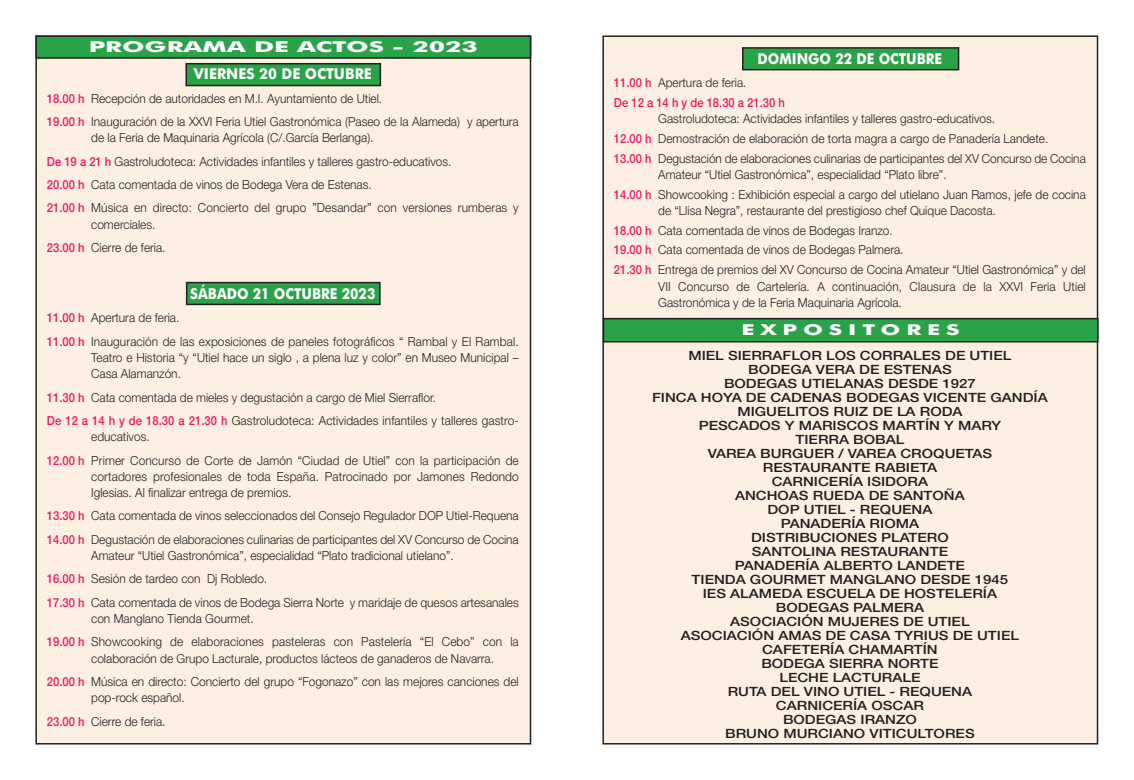
<style>
.page{position:relative;width:1134px;height:780px;background:#fff}
.page>*{position:absolute;margin:0;border:0;box-sizing:border-box;transform-origin:0 0}
.t1{font:700 15px/27.4px "Futura BT";color:#fff;text-align:center;scale:1.75 1}
.t2{font:700 15px "Futura BT";color:#fff;scale:.9 1}
.t3{font:700 15px "Futura BT";letter-spacing:.25em;color:#fff;scale:1.55 1}
.t4{font:500 12.75px/14px "Helvetica Neue";color:#231f20;text-align:center;scale:1.18 1}
.t5{font:300 12.5px/23.4px "Helvetica Neue";color:#231f20;scale:.95 1}
.t6{font:500 12.5px/19.8px "Helvetica Neue";color:#ed195f;scale:.9 1}
.s1{font-weight:500;color:#ed195f}
.s2{font-weight:300;color:#231f20}
</style>
<div class="page">
<div style="left:603px;top:36px;width:494px;height:707px;background:#fdf0e2"></div>
<div style="left:602px;top:35px;width:496px;height:709px;border:2px solid #231f20"></div>
<div style="left:36px;top:36px;width:494px;height:707px;background:#fdf0e2"></div>
<div style="left:36px;top:36px;width:494px;height:22px;background:#29a347"></div>
<div style="left:35px;top:35px;width:496px;height:24px;border:2px solid #231f20"></div>
<div style="left:186px;top:64px;width:194px;height:21px;background:#29a347"></div>
<div style="left:185px;top:63px;width:196px;height:23px;border:2px solid #231f20"></div>
<div style="left:187px;top:282px;width:193px;height:22px;background:#29a347"></div>
<div style="left:186px;top:282px;width:195px;height:23px;border:2px solid #231f20"></div>
<div style="left:603px;top:318px;width:495px;height:24px;background:#29a347"></div>
<div style="left:603px;top:318px;width:495px;height:24px;border:2px solid #231f20"></div>
<div style="left:743px;top:48px;width:215px;height:22px;background:#29a347"></div>
<div style="left:742px;top:47px;width:217px;height:23px;border:2px solid #231f20"></div>
<p class="t1" style="left:89px;top:34px;width:224px">PROGRAMA DE ACTOS - 2023<br>VIERNES 20 DE OCTUBRE</p>
<p class="t5" style="left:47px;top:88px;width:498px"><span class="s1">18.00 h</span> Recepción de autoridades en M.I. Ayuntamiento de Utiel.<br><span class="s1">19.00 h</span> Inauguración de la XXVI Feria Utiel Gastronómica (Paseo de la Alameda) y apertura</p>
<p class="t5" style="left:47px;top:127px;width:498px;text-indent:44px">de la Feria de Maquinaria Agrícola (C/.García Berlanga).<br><span class="s1">De 19 a 21 h</span> Gastroludoteca: Actividades infantiles y talleres gastro-educativos.<br><span class="s1">20.00 h</span> Cata comentada de vinos de Bodega Vera de Estenas.<br><span class="s1">21.00 h</span> Música en directo: Concierto del grupo ”Desandar” con versiones rumberas y</p>
<p class="t5" style="left:47px;top:213px;width:126px;text-indent:44px">comerciales.<br><span class="s1">23.00 h</span> Cierre de feria.</p>
<p class="t2" style="left:190px;top:288px;width:207px">SÁBADO 21 OCTUBRE 2023</p>
<p class="t5" style="left:47px;top:307px;width:498px"><span class="s1">11.00 h</span> Apertura de feria.<br><span class="s1">11.00 h</span> Inauguración de las exposiciones de paneles fotográficos “ Rambal y El Rambal.</p>
<p class="t5" style="left:91px;top:350px;width:452px;line-height:16.2px">Teatro e Historia “y “Utiel hace un siglo , a plena luz y color” en Museo Municipal –<br>Casa Alamanzón.</p>
<p class="t5" style="left:47px;top:386px;width:498px"><span class="s1">11.30 h</span> Cata comentada de mieles y degustación a cargo de Miel Sierraflor.<br><span class="s1">De 12 a 14 h y de 18.30 a 21.30 h</span> Gastroludoteca: Actividades infantiles y talleres gastro-</p>
<p class="t5" style="left:47px;top:426px;width:498px;text-indent:44px">educativos.<br><span class="s1">12.00 h</span> Primer Concurso de Corte de Jamón “Ciudad de Utiel” con la participación de</p>
<p class="t5" style="left:91px;top:469px;width:452px;line-height:16.2px">cortadores profesionales de toda España. Patrocinado por Jamones Redondo<br>Iglesias. Al finalizar entrega de premios.</p>
<p class="t5" style="left:47px;top:505px;width:498px"><span class="s1">13.30 h</span> Cata comentada de vinos seleccionados del Consejo Regulador DOP Utiel-Requena<br><span class="s1">14.00 h</span> Degustación de elaboraciones culinarias de participantes del XV Concurso de Cocina</p>
<p class="t5" style="left:47px;top:545px;width:498px;text-indent:44px">Amateur “Utiel Gastronómica”, especialidad “Plato tradicional utielano”.<br><span class="s1">16.00 h</span> Sesión de tardeo con Dj Robledo.<br><span class="s1">17.30 h</span> Cata comentada de vinos de Bodega Sierra Norte y maridaje de quesos artesanales</p>
<p class="t5" style="left:47px;top:608px;width:498px;text-indent:44px">con Manglano Tienda Gourmet.<br><span class="s1">19.00 h</span> Showcooking de elaboraciones pasteleras con Pastelería “El Cebo” con la</p>
<p class="t5" style="left:47px;top:647px;width:498px;text-indent:44px">colaboración de Grupo Lacturale, productos lácteos de ganaderos de Navarra.<br><span class="s1">20.00 h</span> Música en directo: Concierto del grupo “Fogonazo” con las mejores canciones del</p>
<p class="t5" style="left:47px;top:687px;width:147px;text-indent:44px">pop-rock español.<br><span class="s1">23.00 h</span> Cierre de feria.</p>
<p class="t2" style="left:757px;top:53px;width:207px">DOMINGO 22 DE OCTUBRE</p>
<p class="t6" style="left:614px;top:74px;width:192px">11.00 h <span class="s2">Apertura de feria.<br></span>De 12 a 14 h y de 18.30 a 21.30 h</p>
<p class="t5" style="left:614px;top:110px;width:498px;line-height:19.8px;text-indent:44px">Gastroludoteca: Actividades infantiles y talleres gastro-educativos.<br><span class="s1">12.00 h</span> Demostración de elaboración de torta magra a cargo de Panadería Landete.<br><span class="s1">13.00 h</span> Degustación de elaboraciones culinarias de participantes del XV Concurso de Cocina</p>
<p class="t5" style="left:614px;top:166px;width:498px;line-height:19.8px;text-indent:44px">Amateur “Utiel Gastronómica”, especialidad “Plato libre”.<br><span class="s1">14.00 h</span> Showcooking : Exhibición especial a cargo del utielano Juan Ramos, jefe de cocina</p>
<p class="t5" style="left:614px;top:202px;width:498px;line-height:19.8px;text-indent:44px">de “Llisa Negra”, restaurante del prestigioso chef Quique Dacosta.<br><span class="s1">18.00 h</span> Cata comentada de vinos de Bodegas Iranzo.<br><span class="s1">19.00 h</span> Cata comentada de vinos de Bodegas Palmera.<br><span class="s1">21.30 h</span> Entrega de premios del XV Concurso de Cocina Amateur “Utiel Gastronómica” y del</p>
<p class="t5" style="left:658px;top:279px;width:452px;line-height:16.2px">VII Concurso de Cartelería. A continuación, Clausura de la XXVI Feria Utiel<br>Gastronómica y de la Feria Maquinaria Agrícola.</p>
<p class="t3" style="left:741px;top:324px;width:142px">EXPOSITORES</p>
<p class="t4" style="left:652px;top:349px;width:337px">MIEL SIERRAFLOR LOS CORRALES DE UTIEL<br>BODEGA VERA DE ESTENAS<br>BODEGAS UTIELANAS DESDE 1927<br>FINCA HOYA DE CADENAS BODEGAS VICENTE GANDÍA<br>MIGUELITOS RUIZ DE LA RODA<br>PESCADOS Y MARISCOS MARTÍN Y MARY<br>TIERRA BOBAL<br>VAREA BURGUER / VAREA CROQUETAS<br>RESTAURANTE RABIETA<br>CARNICERÍA ISIDORA<br>ANCHOAS RUEDA DE SANTOÑA<br>DOP UTIEL - REQUENA<br>PANADERÍA RIOMA<br>DISTRIBUCIONES PLATERO<br>SANTOLINA RESTAURANTE<br>PANADERÍA ALBERTO LANDETE<br>TIENDA GOURMET MANGLANO DESDE 1945<br>IES ALAMEDA ESCUELA DE HOSTELERÍA<br>BODEGAS PALMERA<br>ASOCIACIÓN MUJERES DE UTIEL<br>ASOCIACIÓN AMAS DE CASA TYRIUS DE UTIEL<br>CAFETERÍA CHAMARTÍN<br>BODEGA SIERRA NORTE<br>LECHE LACTURALE<br>RUTA DEL VINO UTIEL - REQUENA<br>CARNICERÍA OSCAR<br>BODEGAS IRANZO<br>BRUNO MURCIANO VITICULTORES</p>
</div>
